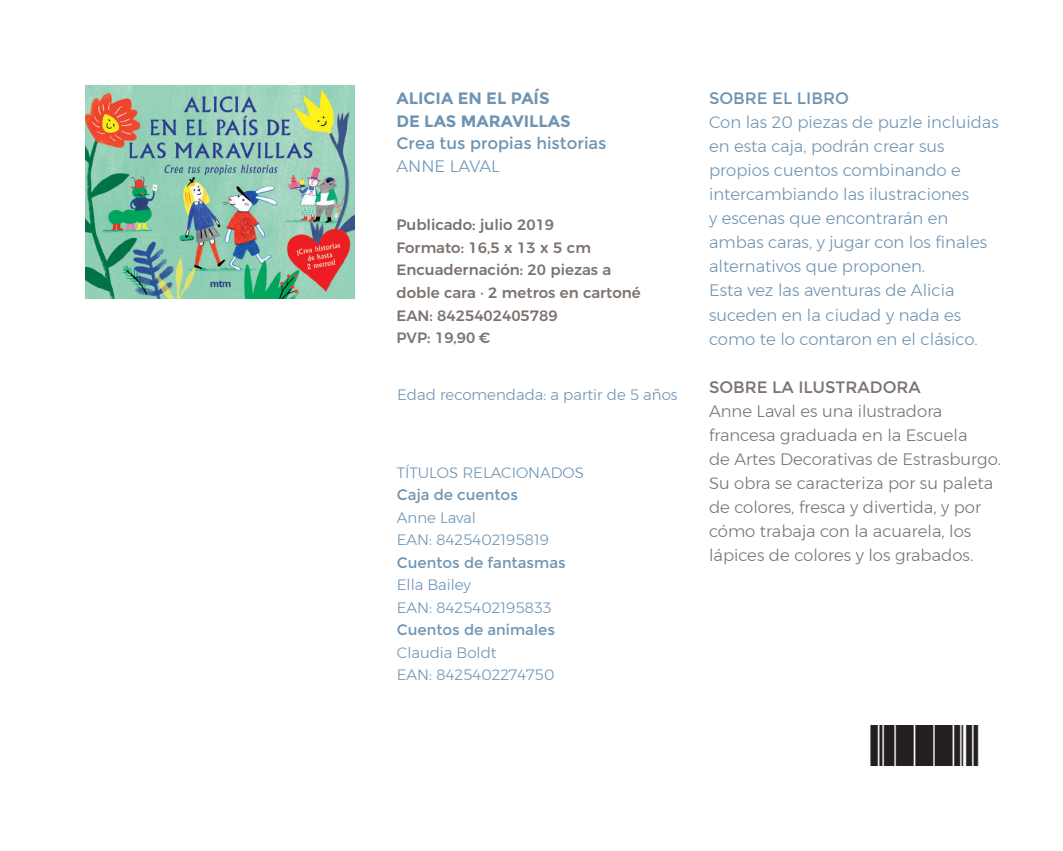
<style>
.page{position:relative;width:1063px;height:851px;background:#fff}
.page>*{position:absolute;margin:0;border:0;box-sizing:border-box;transform-origin:0 0}
.t1{font:300 16.5px/24px "Montserrat";color:#6e94b3}
.t2{font:300 16.5px/24px "Montserrat";color:#7d736e}
.t3{font:16.5px "Montserrat";color:#6e94b3}
.t4{font:700 16.5px/22.5px "Montserrat";color:#6e94b3}
.t5{font:16.5px "Montserrat";color:#7d736e}
.t6{font:300 15px/22.5px "Montserrat";color:#6e94b3}
.t7{font:500 15px/22.5px "Montserrat";color:#7d736e}
.t8{font:15px "Montserrat";color:#6e94b3}
</style>
<div class="page">
<img style="left:870px;top:725px;width:109px;height:40px">
<img style="left:85px;top:85px;width:269px;height:213px">
<p class="t4" style="left:396px;top:87px;width:176px">ALICIA EN EL PAÍS<br>DE LAS MARAVILLAS</p>
<p class="t3" style="left:396px;top:134px;width:212px">Crea tus propias historias</p>
<p class="t1" style="left:396px;top:154px;width:105px">ANNE LAVAL</p>
<p class="t7" style="left:396px;top:213px;width:246px">Publicado: julio 2019<br>Formato: 16,5 x 13 x 5 cm<br>Encuadernación: 20 piezas a doble cara · 2 metros en cartoné<br>EAN: 8425402405789<br>PVP: 19,90 €</p>
<p class="t6" style="left:397px;top:383px;width:282px">Edad recomendada: a partir de 5 años</p>
<p class="t6" style="left:397px;top:461px;width:189px">TÍTULOS RELACIONADOS</p>
<p class="t8" style="left:397px;top:486px;width:123px">Caja de cuentos</p>
<p class="t6" style="left:397px;top:506px;width:154px">Anne Laval<br>EAN: 8425402195819</p>
<p class="t8" style="left:397px;top:553px;width:171px">Cuentos de fantasmas</p>
<p class="t6" style="left:397px;top:573px;width:156px">Ella Bailey<br>EAN: 8425402195833</p>
<p class="t8" style="left:397px;top:621px;width:160px">Cuentos de animales</p>
<p class="t6" style="left:397px;top:641px;width:159px">Claudia Boldt<br>EAN: 8425402274750</p>
<p class="t3" style="left:709px;top:89px;width:141px">SOBRE EL LIBRO</p>
<p class="t1" style="left:709px;top:110px;width:291px">Con las 20 piezas de puzle incluidas en esta caja, podrán crear sus propios cuentos combinando e intercambiando las ilustraciones<br>y escenas que encontrarán en ambas caras, y jugar con los finales alternativos que proponen.<br>Esta vez las aventuras de Alicia suceden en la ciudad y nada es como te lo contaron en el clásico.</p>
<p class="t5" style="left:709px;top:377px;width:213px">SOBRE LA ILUSTRADORA</p>
<p class="t2" style="left:709px;top:398px;width:294px">Anne Laval es una ilustradora francesa graduada en la Escuela<br>de Artes Decorativas de Estrasburgo.<br>Su obra se caracteriza por su paleta de colores, fresca y divertida, y por cómo trabaja con la acuarela, los lápices de colores y los grabados.</p>
</div>
